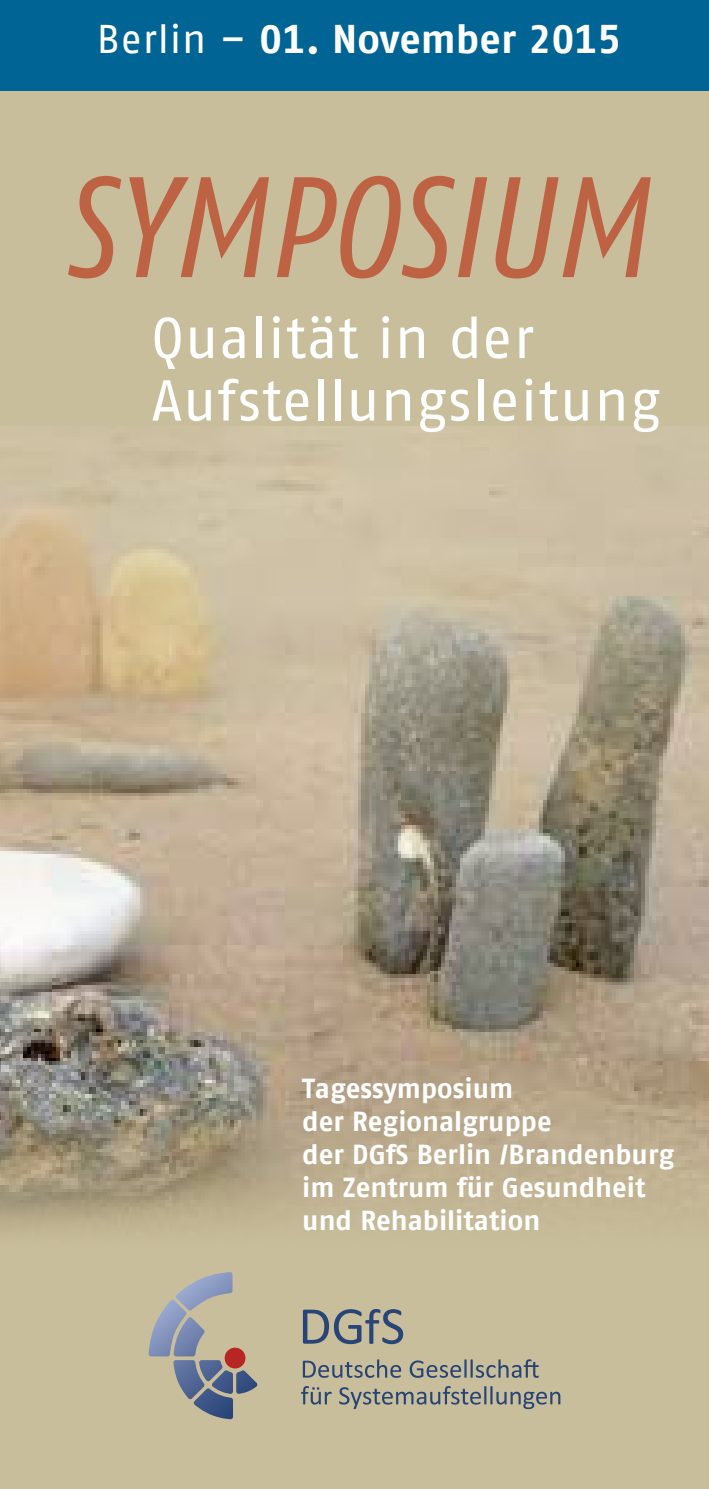
<style>
.page{position:relative;width:709px;height:1489px;background:#fff}
.page>*{position:absolute;margin:0;border:0;box-sizing:border-box;transform-origin:0 0}
.t1{font:italic 142.5px "AWO Fago Cond";color:#bd6343}
.t2{font:57.5px/62.5px "AWO Fago Office";letter-spacing:.015em;color:#fff}
.t3{font:700 40px "AWO Fago Office";color:#fff}
.t4{font:700 27.5px/33px "AWO Fago Office";color:#fff}
.s1{font-weight:400}
</style>
<div class="page">
<div style="left:0;top:0;width:709px;height:1488px;background:#c9be9b"></div>
<img style="left:0;top:426px;width:709px;height:630px">
<svg style="left:0;top:1056px;width:709px;height:364px"></svg>
<div style="left:0;top:0;width:709px;height:90px;background:#006594"></div>
<svg style="left:149px;top:1271px;width:108px;height:147px"></svg>
<div style="left:225px;top:1347px;width:20px;height:21px;background:#b82624;border-radius:50%"></div>
<svg style="left:303px;top:1359px;width:98px;height:18px"></svg>
<svg style="left:409px;top:1359px;width:130px;height:18px"></svg>
<svg style="left:301px;top:1385px;width:30px;height:19px"></svg>
<svg style="left:339px;top:1385px;width:221px;height:23px"></svg>
<svg style="left:303px;top:1308px;width:100px;height:35px"></svg>
<h3 class="t3" style="left:97px;top:16px;width:525px"><span class="s1">Berlin –</span> 01. November 2015</h3>
<h1 class="t1" style="left:62px;top:146px;width:587px">SYMPOSIUM</h1>
<h2 class="t2" style="left:151px;top:306px;width:510px">Qualität in der<br>Aufstellungsleitung</h2>
<p class="t4" style="left:302px;top:1071px;width:373px">Tagessymposium<br>der Regionalgruppe<br>der DGfS Berlin /Brandenburg im Zentrum für Gesundheit und Rehabilitation</p>
</div>
